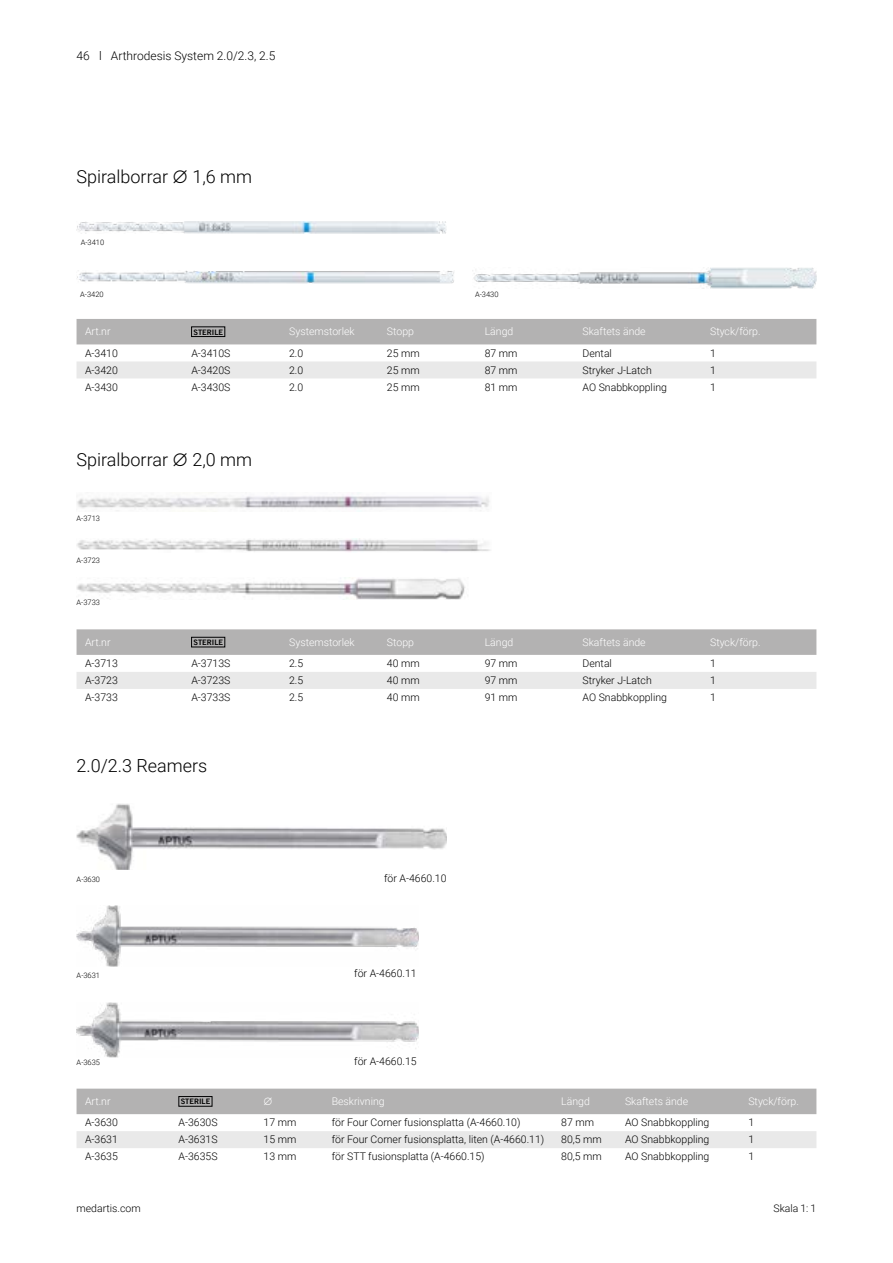
<style>
.page{position:relative;width:893px;height:1263px;background:#fff}
.page>*{position:absolute;margin:0;border:0;box-sizing:border-box;transform-origin:0 0}
.t1{font:300 18px "Roboto";color:#000}
.t2{font:300 12px "Roboto";color:#000}
.t3{font:300 10.5px "Roboto";color:#000}
.t4{font:300 10.5px "Roboto";color:#fff}
.t5{font:300 7.5px "Roboto";color:#000}
.t6{font:7.5px "Trade Gothic LT Com Bd 2";color:#000}
</style>
<div class="page">
<div style="left:77px;top:629px;width:739px;height:26px;background:#b3b2b2"></div>
<div style="left:77px;top:672px;width:739px;height:17px;background:#e9e9e9"></div>
<div style="left:191px;top:637px;width:34px;height:10px;border:1px solid #020203"></div>
<img style="left:77px;top:539px;width:413px;height:13px">
<img style="left:77px;top:578px;width:388px;height:22px">
<img style="left:77px;top:492px;width:413px;height:20px">
<div style="left:77px;top:1131px;width:739px;height:17px;background:#e9e9e9"></div>
<img style="left:77px;top:905px;width:342px;height:62px">
<img style="left:77px;top:1002px;width:342px;height:56px">
<img style="left:77px;top:803px;width:369px;height:66px">
<img style="left:472px;top:267px;width:345px;height:22px">
<img style="left:77px;top:271px;width:377px;height:12px">
<img style="left:77px;top:221px;width:369px;height:12px">
<div style="left:77px;top:319px;width:739px;height:25px;background:#b3b2b2"></div>
<div style="left:77px;top:361px;width:739px;height:17px;background:#e9e9e9"></div>
<div style="left:191px;top:327px;width:34px;height:10px;border:1px solid #020203"></div>
<div style="left:77px;top:1089px;width:739px;height:25px;background:#b3b2b2"></div>
<p class="t2" style="left:77px;top:47px;width:200px">46 l Arthrodesis System 2.0/2.3, 2.5</p>
<h1 class="t1" style="left:77px;top:164px;width:93px">Spiralborrar</h1>
<h1 class="t1" style="left:192px;top:164px;width:61px">1,6 mm</h1>
<p class="t5" style="left:81px;top:238px;width:25px">A-3410</p>
<p class="t5" style="left:80px;top:289px;width:25px">A-3420</p>
<p class="t5" style="left:475px;top:289px;width:25px">A-3430</p>
<p class="t4" style="left:85px;top:324px;width:27px">Art.nr</p>
<p class="t6" style="left:193px;top:327px;width:31px">STERILE</p>
<p class="t4" style="left:289px;top:324px;width:67px">Systemstorlek</p>
<p class="t4" style="left:387px;top:324px;width:29px">Stopp</p>
<p class="t4" style="left:485px;top:324px;width:30px">Längd</p>
<p class="t4" style="left:583px;top:324px;width:65px">Skaftets ände</p>
<p class="t4" style="left:710px;top:324px;width:52px">Styck/förp.</p>
<p class="t3" style="left:85px;top:346px;width:34px">A-3410</p>
<p class="t3" style="left:191px;top:346px;width:41px">A-3410S</p>
<p class="t3" style="left:289px;top:346px;width:16px">2.0</p>
<p class="t3" style="left:387px;top:346px;width:34px">25 mm</p>
<p class="t3" style="left:485px;top:346px;width:34px">87 mm</p>
<p class="t3" style="left:583px;top:346px;width:31px">Dental</p>
<p class="t3" style="left:710px;top:346px;width:7px">1</p>
<p class="t3" style="left:85px;top:363px;width:34px">A-3420</p>
<p class="t3" style="left:191px;top:363px;width:41px">A-3420S</p>
<p class="t3" style="left:289px;top:363px;width:16px">2.0</p>
<p class="t3" style="left:387px;top:363px;width:34px">25 mm</p>
<p class="t3" style="left:485px;top:363px;width:34px">87 mm</p>
<p class="t3" style="left:583px;top:363px;width:71px">Stryker J-Latch</p>
<p class="t3" style="left:710px;top:363px;width:7px">1</p>
<p class="t3" style="left:85px;top:380px;width:34px">A-3430</p>
<p class="t3" style="left:191px;top:380px;width:41px">A-3430S</p>
<p class="t3" style="left:289px;top:380px;width:16px">2.0</p>
<p class="t3" style="left:387px;top:380px;width:34px">25 mm</p>
<p class="t3" style="left:485px;top:380px;width:34px">81 mm</p>
<p class="t3" style="left:583px;top:380px;width:86px">AO Snabbkoppling</p>
<p class="t3" style="left:710px;top:380px;width:7px">1</p>
<h1 class="t1" style="left:77px;top:447px;width:93px">Spiralborrar</h1>
<h1 class="t1" style="left:192px;top:447px;width:61px">2,0 mm</h1>
<p class="t5" style="left:77px;top:513px;width:25px">A-3713</p>
<p class="t5" style="left:77px;top:555px;width:25px">A-3723</p>
<p class="t5" style="left:77px;top:597px;width:25px">A-3733</p>
<p class="t4" style="left:85px;top:635px;width:27px">Art.nr</p>
<p class="t6" style="left:193px;top:638px;width:31px">STERILE</p>
<p class="t4" style="left:289px;top:635px;width:67px">Systemstorlek</p>
<p class="t4" style="left:387px;top:635px;width:29px">Stopp</p>
<p class="t4" style="left:485px;top:635px;width:30px">Längd</p>
<p class="t4" style="left:583px;top:635px;width:65px">Skaftets ände</p>
<p class="t4" style="left:710px;top:635px;width:52px">Styck/förp.</p>
<p class="t3" style="left:85px;top:656px;width:34px">A-3713</p>
<p class="t3" style="left:191px;top:656px;width:41px">A-3713S</p>
<p class="t3" style="left:289px;top:656px;width:16px">2.5</p>
<p class="t3" style="left:387px;top:656px;width:34px">40 mm</p>
<p class="t3" style="left:485px;top:656px;width:34px">97 mm</p>
<p class="t3" style="left:583px;top:656px;width:31px">Dental</p>
<p class="t3" style="left:710px;top:656px;width:7px">1</p>
<p class="t3" style="left:85px;top:673px;width:34px">A-3723</p>
<p class="t3" style="left:191px;top:673px;width:41px">A-3723S</p>
<p class="t3" style="left:289px;top:673px;width:16px">2.5</p>
<p class="t3" style="left:387px;top:673px;width:34px">40 mm</p>
<p class="t3" style="left:485px;top:673px;width:34px">97 mm</p>
<p class="t3" style="left:583px;top:673px;width:71px">Stryker J-Latch</p>
<p class="t3" style="left:710px;top:673px;width:7px">1</p>
<p class="t3" style="left:85px;top:690px;width:34px">A-3733</p>
<p class="t3" style="left:191px;top:690px;width:41px">A-3733S</p>
<p class="t3" style="left:289px;top:690px;width:16px">2.5</p>
<p class="t3" style="left:387px;top:690px;width:34px">40 mm</p>
<p class="t3" style="left:485px;top:690px;width:34px">91 mm</p>
<p class="t3" style="left:583px;top:690px;width:86px">AO Snabbkoppling</p>
<p class="t3" style="left:710px;top:690px;width:7px">1</p>
<h1 class="t1" style="left:77px;top:753px;width:132px">2.0/2.3 Reamers</h1>
<p class="t5" style="left:77px;top:874px;width:25px">A-3630</p>
<p class="t3" style="left:384px;top:870px;width:64px">för A-4660.10</p>
<p class="t5" style="left:77px;top:970px;width:25px">A-3631</p>
<p class="t3" style="left:354px;top:966px;width:64px">för A-4660.11</p>
<p class="t5" style="left:77px;top:1057px;width:25px">A-3635</p>
<p class="t3" style="left:354px;top:1054px;width:64px">för A-4660.15</p>
<p class="t4" style="left:85px;top:1094px;width:27px">Art.nr</p>
<p class="t6" style="left:181px;top:1097px;width:31px">STERILE</p>
<p class="t4" style="left:332px;top:1094px;width:54px">Beskrivning</p>
<p class="t4" style="left:561px;top:1094px;width:30px">Längd</p>
<p class="t4" style="left:625px;top:1094px;width:65px">Skaftets ände</p>
<p class="t4" style="left:748px;top:1094px;width:52px">Styck/förp.</p>
<p class="t3" style="left:85px;top:1115px;width:34px">A-3630</p>
<p class="t3" style="left:179px;top:1115px;width:41px">A-3630S</p>
<p class="t3" style="left:264px;top:1115px;width:34px">17 mm</p>
<p class="t3" style="left:332px;top:1115px;width:190px">för Four Corner fusionsplatta (A-4660.10)</p>
<p class="t3" style="left:561px;top:1115px;width:34px">87 mm</p>
<p class="t3" style="left:625px;top:1115px;width:86px">AO Snabbkoppling</p>
<p class="t3" style="left:748px;top:1115px;width:7px">1</p>
<p class="t3" style="left:85px;top:1132px;width:34px">A-3631</p>
<p class="t3" style="left:179px;top:1132px;width:41px">A-3631S</p>
<p class="t3" style="left:264px;top:1132px;width:34px">15 mm</p>
<p class="t3" style="left:332px;top:1132px;width:214px">för Four Corner fusionsplatta, liten (A-4660.11)</p>
<p class="t3" style="left:561px;top:1132px;width:42px">80,5 mm</p>
<p class="t3" style="left:625px;top:1132px;width:86px">AO Snabbkoppling</p>
<p class="t3" style="left:748px;top:1132px;width:7px">1</p>
<p class="t3" style="left:85px;top:1149px;width:34px">A-3635</p>
<p class="t3" style="left:179px;top:1149px;width:41px">A-3635S</p>
<p class="t3" style="left:264px;top:1149px;width:34px">13 mm</p>
<p class="t3" style="left:332px;top:1149px;width:154px">för STT fusionsplatta (A-4660.15)</p>
<p class="t3" style="left:561px;top:1149px;width:42px">80,5 mm</p>
<p class="t3" style="left:625px;top:1149px;width:86px">AO Snabbkoppling</p>
<p class="t3" style="left:748px;top:1149px;width:7px">1</p>
<p class="t3" style="left:77px;top:1201px;width:66px">medartis.com</p>
<p class="t3" style="left:773px;top:1201px;width:44px">Skala 1: 1</p>
</div>
